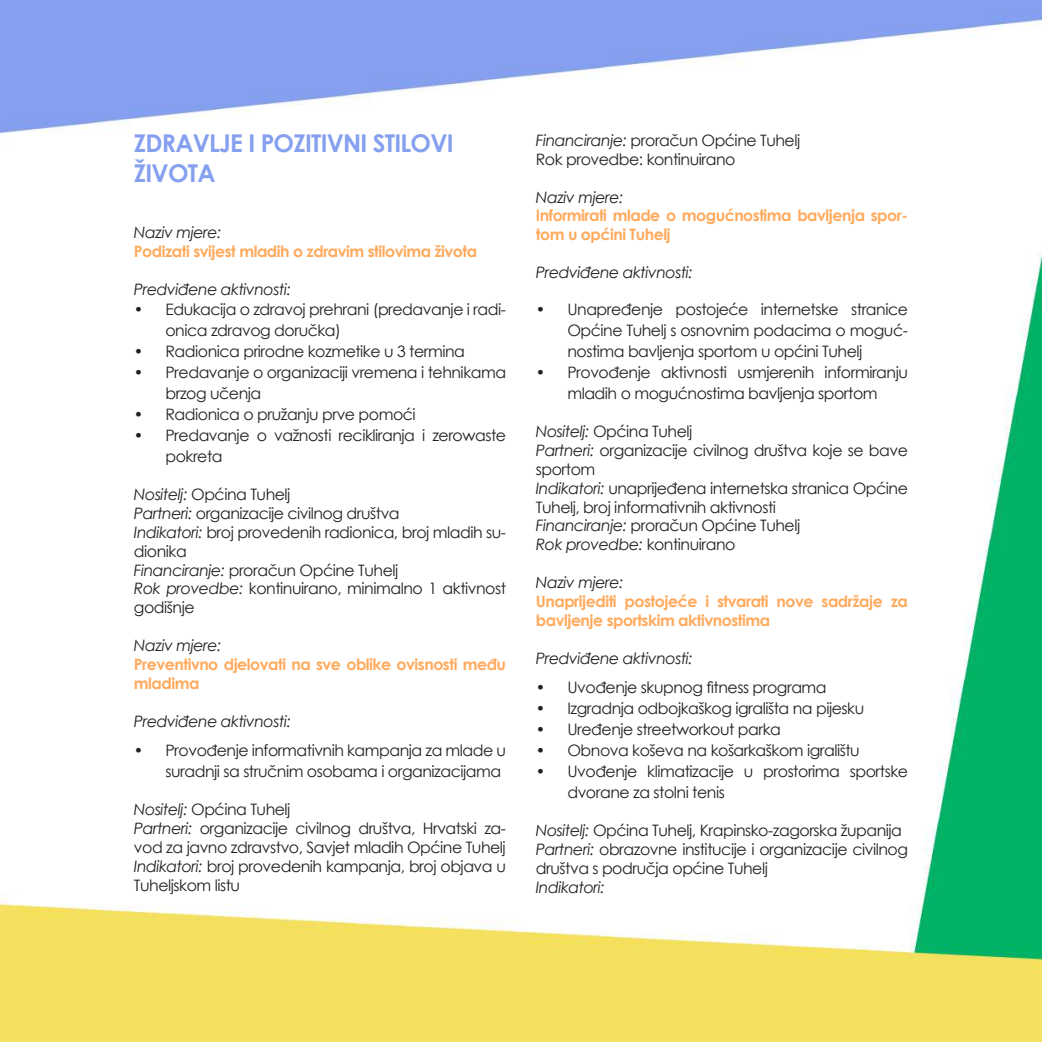
<style>
.page{position:relative;width:1042px;height:1042px;background:#fff}
.page>*{position:absolute;margin:0;border:0;box-sizing:border-box;transform-origin:0 0}
.t1{font:700 24.5px/29.4px "Century Gothic";letter-spacing:-.03em;color:#84a0ef}
.t2{font:15.75px/18.9px "Century Gothic";letter-spacing:-.03em;color:#231f20}
.t3{font:700 15.75px/18.9px "Century Gothic";letter-spacing:-.03em;color:#ffaa5d}
.t4{font:italic 15.75px "Century Gothic";letter-spacing:-.03em;color:#231f20}
.s1{font-style:italic}
</style>
<div class="page">
<img style="left:2px;top:0;width:1040px;height:1040px">
<h1 class="t1" style="left:134px;top:128px;width:321px">ZDRAVLJE I POZITIVNI STILOVI<br>ŽIVOTA</h1>
<p class="t4" style="left:134px;top:222px;width:89px">Naziv mjere:</p>
<p class="t3" style="left:134px;top:241px;width:345px">Podizati svijest mladih o zdravim stilovima života</p>
<p class="t4" style="left:134px;top:278px;width:159px">Predviđene aktivnosti:</p>
<p class="t2" style="left:165px;top:299px;width:342px;line-height:21px;text-indent:-32px">• Edukacija o zdravoj prehrani (predavanje i radi&shy;onica zdravog doručka)</p>
<p class="t2" style="left:134px;top:342px;width:332px">• Radionica prirodne kozmetike u 3 termina</p>
<p class="t2" style="left:165px;top:362px;width:342px;line-height:21px;text-indent:-32px">• Predavanje o organizaciji vremena i tehnikama brzog učenja</p>
<p class="t2" style="left:134px;top:405px;width:283px">• Radionica o pružanju prve pomoći</p>
<p class="t2" style="left:165px;top:425px;width:342px;line-height:21px;text-indent:-32px">• Predavanje o važnosti recikliranja i zerowaste pokreta</p>
<p class="t2" style="left:134px;top:484px;width:374px"><span class="s1">Nositelj:</span> Općina Tuhelj<br><span class="s1">Partneri:</span> organizacije civilnog društva<br><span class="s1">Indikatori:</span> broj provedenih radionica, broj mladih su&shy;dionika<br><span class="s1">Financiranje:</span> proračun Općine Tuhelj<br><span class="s1">Rok provedbe:</span> kontinuirano, minimalno 1 aktivnost godišnje</p>
<p class="t4" style="left:134px;top:634px;width:89px">Naziv mjere:</p>
<p class="t3" style="left:134px;top:654px;width:374px">Preventivno djelovati na sve oblike ovisnosti među mladima</p>
<p class="t4" style="left:134px;top:710px;width:159px">Predviđene aktivnosti:</p>
<p class="t2" style="left:165px;top:740px;width:342px;line-height:21px;text-indent:-32px">• Provođenje informativnih kampanja za mlade u suradnji sa stručnim osobama i organizacijama</p>
<p class="t2" style="left:134px;top:799px;width:374px"><span class="s1">Nositelj:</span> Općina Tuhelj<br><span class="s1">Partneri:</span> organizacije civilnog društva, Hrvatski za&shy;vod za javno zdravstvo, Savjet mladih Općine Tuhelj <span class="s1">Indikatori:</span> broj provedenih kampanja, broj objava u Tuheljskom listu</p>
<p class="t2" style="left:536px;top:130px;width:266px"><span class="s1">Financiranje:</span> proračun Općine Tuhelj<br>Rok provedbe: kontinuirano</p>
<p class="t4" style="left:536px;top:186px;width:89px">Naziv mjere:</p>
<p class="t3" style="left:536px;top:205px;width:374px">Informirati mlade o mogućnostima bavljenja spor&shy;tom u općini Tuhelj</p>
<p class="t4" style="left:536px;top:261px;width:159px">Predviđene aktivnosti:</p>
<p class="t2" style="left:567px;top:299px;width:342px;line-height:21px;text-align:justify;text-indent:-32px">• Unapređenje postojeće internetske stranice Općine Tuhelj s osnovnim podacima o moguć&shy;nostima bavljenja sportom u općini Tuhelj</p>
<p class="t2" style="left:536px;top:362px;width:374px;line-height:21px;text-align:center">• Provođenje aktivnosti usmjerenih informiranju mladih o mogućnostima bavljenja sportom</p>
<p class="t2" style="left:536px;top:421px;width:374px"><span class="s1">Nositelj:</span> Općina Tuhelj<br><span class="s1">Partneri:</span> organizacije civilnog društva koje se bave sportom<br><span class="s1">Indikatori:</span> unaprijeđena internetska stranica Općine Tuhelj, broj informativnih aktivnosti<br><span class="s1">Financiranje:</span> proračun Općine Tuhelj<br><span class="s1">Rok provedbe:</span> kontinuirano</p>
<p class="t4" style="left:536px;top:571px;width:89px">Naziv mjere:</p>
<p class="t3" style="left:536px;top:591px;width:374px">Unaprijediti postojeće i stvarati nove sadržaje za bavljenje sportskim aktivnostima</p>
<p class="t4" style="left:536px;top:647px;width:159px">Predviđene aktivnosti:</p>
<p class="t2" style="left:536px;top:678px;width:292px">• Uvođenje skupnog fitness programa</p>
<p class="t2" style="left:536px;top:699px;width:330px">• Izgradnja odbojkaškog igrališta na pijesku</p>
<p class="t2" style="left:536px;top:720px;width:247px">• Uređenje streetworkout parka</p>
<p class="t2" style="left:536px;top:741px;width:325px">• Obnova koševa na košarkaškom igralištu</p>
<p class="t2" style="left:567px;top:761px;width:342px;line-height:21px;text-indent:-32px">• Uvođenje klimatizacije u prostorima sportske dvorane za stolni tenis</p>
<p class="t2" style="left:536px;top:820px;width:374px"><span class="s1">Nositelj:</span> Općina Tuhelj, Krapinsko-zagorska županija<br><span class="s1">Partneri:</span> obrazovne institucije i organizacije civilnog društva s područja općine Tuhelj</p>
<p class="t4" style="left:536px;top:876px;width:70px">Indikatori:</p>
</div>
